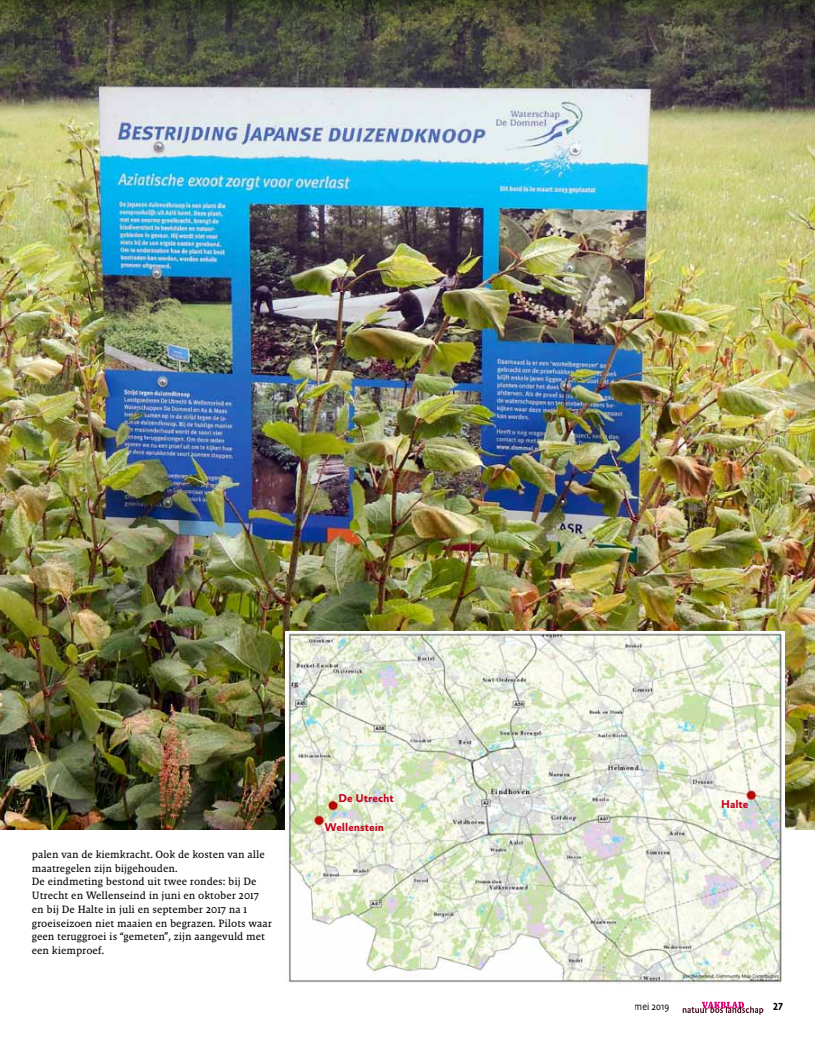
<style>
.page{position:relative;width:815px;height:1046px;background:#fff}
.page>*{position:absolute;margin:0;border:0;box-sizing:border-box;transform-origin:0 0}
.t1{font:700 11.5px "Absara Sans";color:#c50323}
.t2{font:10.75px/13.8px "Malaga Reg";color:#000}
.t3{font:300 10.38px "Absara Sans Head";color:#000}
.t4{font:500 10.38px "Absara Sans TF Head";color:#000}
</style>
<div class="page">
<img style="left:0;top:53px;width:815px;height:776px">
<img style="left:285px;top:631px;width:500px;height:353px">
<svg style="left:0;top:0;width:815px;height:53px;background:#48483a"></svg>
<svg style="left:683px;top:1001px;width:80px;height:13px"></svg>
<p class="t2" style="left:32px;top:847px;width:242px">palen van de kiemkracht. Ook de kosten van alle maatregelen zijn bijgehouden.<br>De eindmeting bestond uit twee rondes: bij De Utrecht en Wellenseind in juni en oktober 2017 en bij De Halte in juli en september 2017 na 1 groeiseizoen niet maaien en begrazen. Pilots waar geen teruggroei is “gemeten”, zijn aangevuld met een kiemproef.</p>
<p class="t1" style="left:338px;top:791px;width:57px">De Utrecht</p>
<p class="t1" style="left:325px;top:820px;width:61px">Wellenstein</p>
<p class="t1" style="left:721px;top:798px;width:29px">Halte</p>
<p class="t3" style="left:635px;top:999px;width:36px">mei 2019</p>
<p class="t4" style="left:773px;top:999px;width:11px">27</p>
</div>
